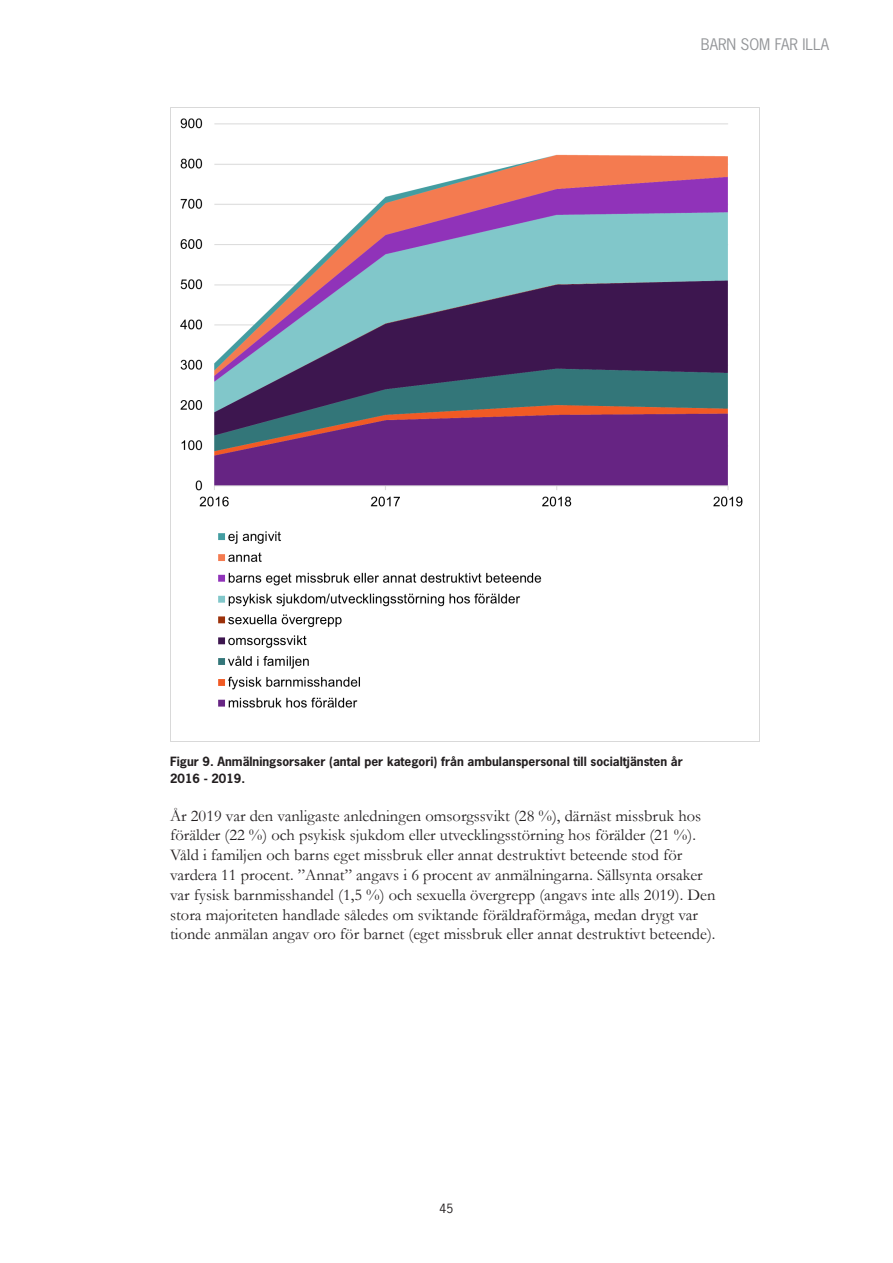
<style>
.page{position:relative;width:893px;height:1263px;background:#fff}
.page>*{position:absolute;margin:0;border:0;box-sizing:border-box;transform-origin:0 0}
.Brödtext{font:16.5px/19.8px "Garamond";color:#231f20}
.t1{font:15px "News Gothic Std";color:#939598}
.Bildtext{font:700 12px/16.5px "News Gothic Std";color:#231f20}
.t2{font:12px "News Gothic Std";color:#231f20}
</style>
<div class="page">
<img style="left:170px;top:107px;width:590px;height:634px">
<p class="t1" style="left:701px;top:35px;width:130px">BARN SOM FAR ILLA</p>
<p class="Bildtext" style="left:170px;top:753px;width:514px">Figur 9. Anmälningsorsaker (antal per kategori) från ambulanspersonal till socialtjänsten år<br>2016 - 2019.</p>
<p class="Brödtext" style="left:170px;top:805px;width:547px">År 2019 var den vanligaste anledningen omsorgssvikt (28 %), därnäst missbruk hos förälder (22 %) och psykisk sjukdom eller utvecklingsstörning hos förälder (21 %).<br>Våld i familjen och barns eget missbruk eller annat destruktivt beteende stod för vardera 11 procent. ”Annat” angavs i 6 procent av anmälningarna. Sällsynta orsaker var fysisk barnmisshandel (1,5 %) och sexuella övergrepp (angavs inte alls 2019). Den stora majoriteten handlade således om sviktande föräldraförmåga, medan drygt var tionde anmälan angav oro för barnet (eget missbruk eller annat destruktivt beteende).</p>
<p class="t2" style="left:440px;top:1200px;width:15px">45</p>
</div>
